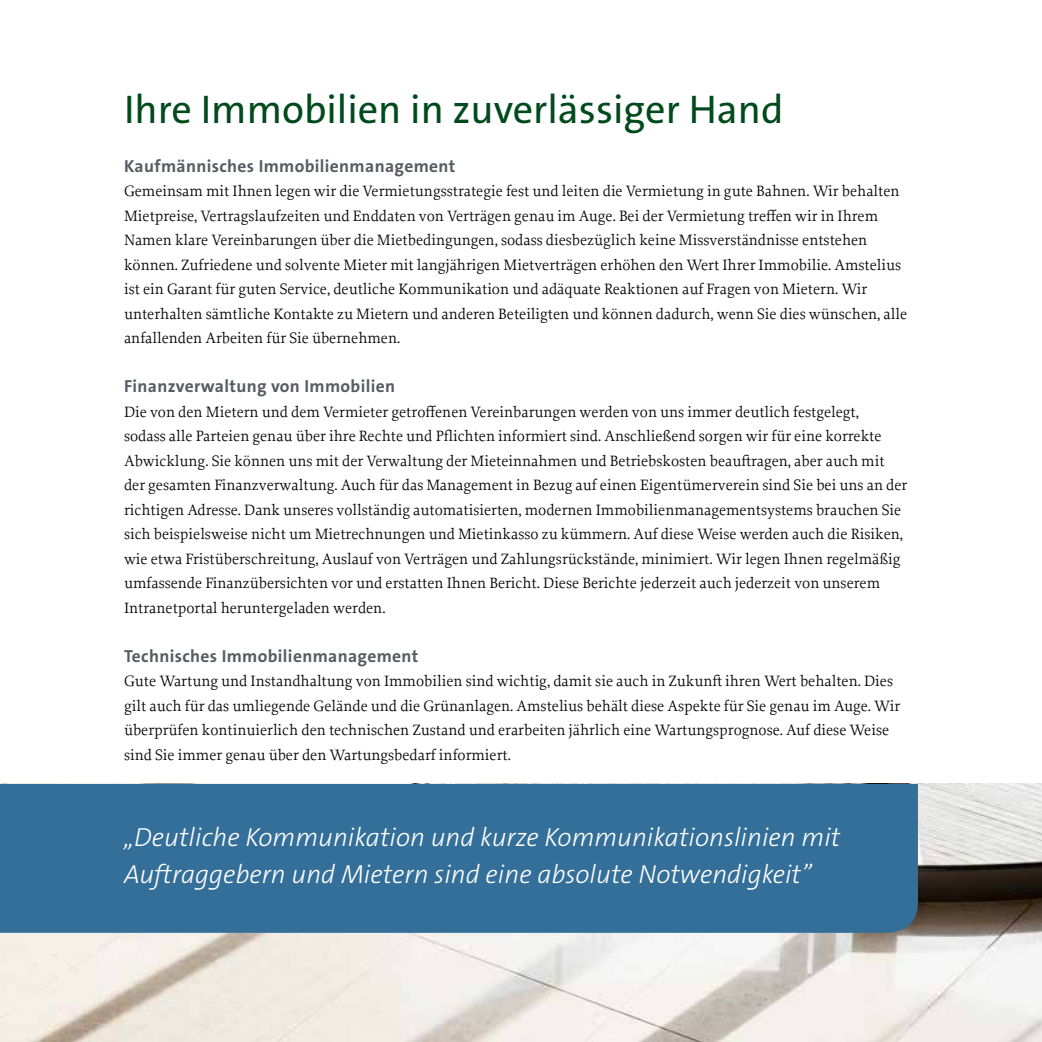
<style>
.page{position:relative;width:1042px;height:1042px;background:#fff}
.page>*{position:absolute;margin:0;border:0;box-sizing:border-box;transform-origin:0 0}
.t1{font:40.25px "The Sans Os F";color:#004a1c}
.t2{font:italic 300 26.25px/36.8px "The Sans Os F";color:#fff}
.t3{font:700 17.5px "The Sans Os F";letter-spacing:.02em;color:#575c63}
.t4{font:15.75px/24.5px "Proforma";color:#000}
</style>
<div class="page">
<img style="left:0;top:784px;width:1042px;height:258px">
<div style="left:0;top:784px;width:918px;height:149px;background:#346f99"></div>
<h1 class="t1" style="left:124px;top:83px;width:661px">Ihre Immobilien in zuverlässiger Hand</h1>
<p class="t3" style="left:124px;top:154px;width:333px">Kaufmännisches Immobilienmanagement</p>
<p class="t4" style="left:124px;top:178px;width:784px">Gemeinsam mit Ihnen legen wir die Vermietungsstrategie fest und leiten die Vermietung in gute Bahnen. Wir behalten Mietpreise, Vertragslaufzeiten und Enddaten von Verträgen genau im Auge. Bei der Vermietung treffen wir in Ihrem Namen klare Vereinbarungen über die Mietbedingungen, sodass diesbezüglich keine Missverständnisse entstehen können. Zufriedene und solvente Mieter mit langjährigen Mietverträgen erhöhen den Wert Ihrer Immobilie. Amstelius ist ein Garant für guten Service, deutliche Kommunikation und adäquate Reaktionen auf Fragen von Mietern. Wir unterhalten sämtliche Kontakte zu Mietern und anderen Beteiligten und können dadurch, wenn Sie dies wünschen, alle anfallenden Arbeiten für Sie übernehmen.</p>
<p class="t3" style="left:124px;top:375px;width:272px">Finanzverwaltung von Immobilien</p>
<p class="t4" style="left:124px;top:399px;width:785px">Die von den Mietern und dem Vermieter getroffenen Vereinbarungen werden von uns immer deutlich festgelegt,<br>sodass alle Parteien genau über ihre Rechte und Pflichten informiert sind. Anschließend sorgen wir für eine korrekte Abwicklung. Sie können uns mit der Verwaltung der Mieteinnahmen und Betriebskosten beauftragen, aber auch mit der gesamten Finanzverwaltung. Auch für das Management in Bezug auf einen Eigentümerverein sind Sie bei uns an der richtigen Adresse. Dank unseres vollständig automatisierten, modernen Immobilienmanagementsystems brauchen Sie sich beispielsweise nicht um Mietrechnungen und Mietinkasso zu kümmern. Auf diese Weise werden auch die Risiken, wie etwa Fristüberschreitung, Auslauf von Verträgen und Zahlungsrückstände, minimiert. Wir legen Ihnen regelmäßig umfassende Finanzübersichten vor und erstatten Ihnen Bericht. Diese Berichte jederzeit auch jederzeit von unserem Intranetportal heruntergeladen werden.</p>
<p class="t3" style="left:124px;top:644px;width:296px">Technisches Immobilienmanagement</p>
<p class="t4" style="left:124px;top:668px;width:778px">Gute Wartung und Instandhaltung von Immobilien sind wichtig, damit sie auch in Zukunft ihren Wert behalten. Dies gilt auch für das umliegende Gelände und die Grünanlagen. Amstelius behält diese Aspekte für Sie genau im Auge. Wir überprüfen kontinuierlich den technischen Zustand und erarbeiten jährlich eine Wartungsprognose. Auf diese Weise sind Sie immer genau über den Wartungsbedarf informiert.</p>
<h2 class="t2" style="left:124px;top:819px;width:718px">„Deutliche Kommunikation und kurze Kommunikationslinien mit<br>Auftraggebern und Mietern sind eine absolute Notwendigkeit”</h2>
</div>
